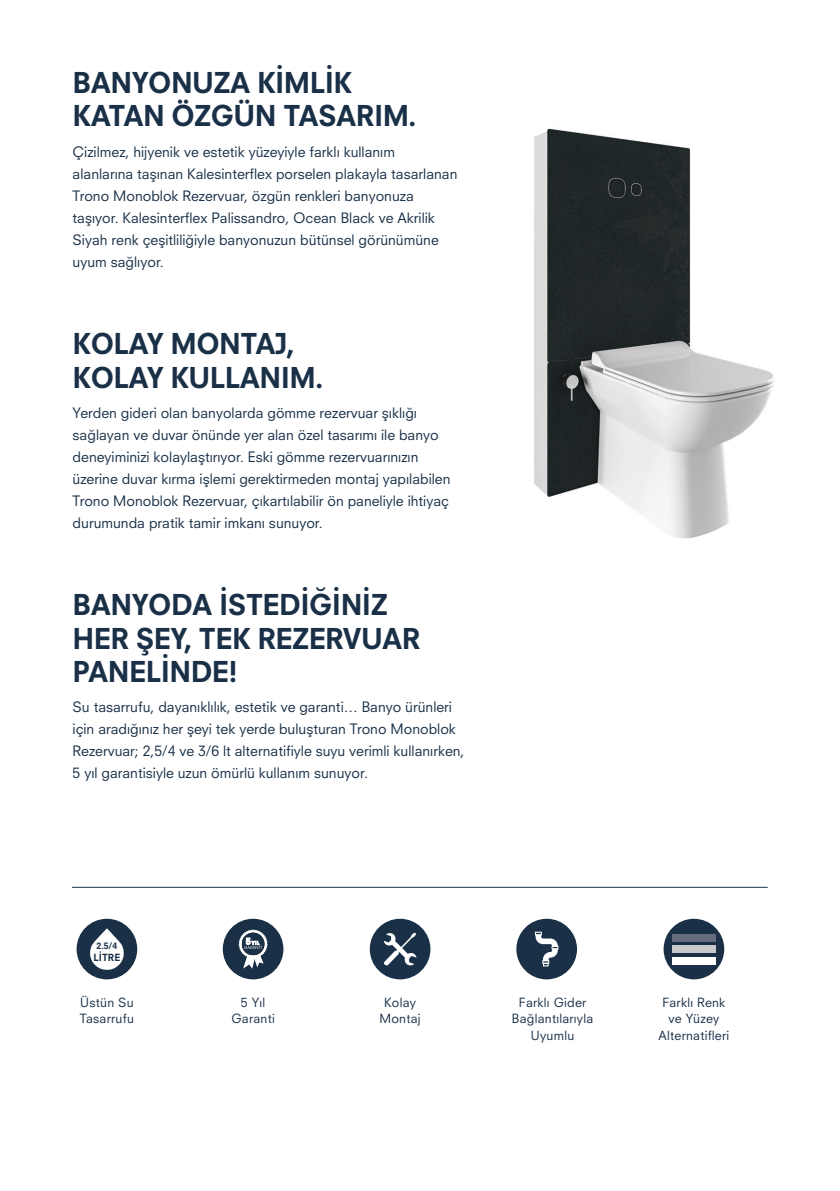
<style>
.page{position:relative;width:840px;height:1191px;background:#fff}
.page>*{position:absolute;margin:0;border:0;box-sizing:border-box;transform-origin:0 0}
.t1{font:800 28px "Neuzeit SLT Std";letter-spacing:-.02em;color:#193047}
.t2{font:14px/22px "Neuzeit SLT Std";color:#193047}
.t3{font:12.4px/16.6px "Neuzeit SLT Std";letter-spacing:.02em;color:#193047}
.t4{font:800 9.6px "Neuzeit SLT Std";color:#193047}
.t5{font:800 8.6px "Neuzeit SLT Std";color:#193047}
</style>
<div class="page">
<img style="left:534px;top:128px;width:240px;height:411px">
<div style="left:516px;top:918px;width:60px;height:61px;background:#193047;border-radius:50%"></div>
<svg style="left:534px;top:931px;width:24px;height:35px"></svg>
<div style="left:663px;top:918px;width:60px;height:61px;background:#193047;border-radius:50%"></div>
<div style="left:671px;top:934px;width:44px;height:7px;background:#656c7e"></div>
<div style="left:671px;top:945px;width:44px;height:7px;background:#c7c8ca"></div>
<div style="left:671px;top:956px;width:44px;height:8px;background:#fff"></div>
<div style="left:223px;top:918px;width:60px;height:61px;background:#193047;border-radius:50%"></div>
<svg style="left:238px;top:929px;width:29px;height:39px"></svg>
<div style="left:369px;top:918px;width:61px;height:61px;background:#193047;border-radius:50%"></div>
<svg style="left:383px;top:932px;width:33px;height:34px"></svg>
<div style="left:77px;top:918px;width:60px;height:61px;background:#193047;border-radius:50%"></div>
<svg style="left:90px;top:928px;width:34px;height:41px"></svg>
<hr style="left:72px;top:886px;width:695px;height:1px;background:#193047">
<p class="t1" style="left:73px;top:65px;width:281px">BANYONUZA KİMLİK</p>
<p class="t1" style="left:73px;top:98px;width:345px">KATAN ÖZGÜN TASARIM.</p>
<p class="t2" style="left:73px;top:140px;width:386px">Çizilmez, hijyenik ve estetik yüzeyiyle farklı kullanım alanlarına taşınan Kalesinterflex porselen plakayla tasarlanan Trono Monoblok Rezervuar, özgün renkleri banyonuza taşıyor. Kalesinterflex Palissandro, Ocean Black ve Akrilik Siyah renk çeşitliliğiyle banyonuzun bütünsel görünümüne uyum sağlıyor.</p>
<p class="t1" style="left:73px;top:326px;width:223px">KOLAY MONTAJ,</p>
<p class="t1" style="left:73px;top:359px;width:252px">KOLAY KULLANIM.</p>
<p class="t2" style="left:73px;top:402px;width:379px">Yerden gideri olan banyolarda gömme rezervuar şıklığı sağlayan ve duvar önünde yer alan özel tasarımı ile banyo deneyiminizi kolaylaştırıyor. Eski gömme rezervuarınızın üzerine duvar kırma işlemi gerektirmeden montaj yapılabilen Trono Monoblok Rezervuar, çıkartılabilir ön paneliyle ihtiyaç durumunda pratik tamir imkanı sunuyor.</p>
<p class="t1" style="left:73px;top:587px;width:316px">BANYODA İSTEDİĞİNİZ</p>
<p class="t1" style="left:73px;top:620px;width:349px">HER ŞEY, TEK REZERVUAR</p>
<p class="t1" style="left:73px;top:654px;width:166px">PANELİNDE!</p>
<p class="t2" style="left:73px;top:696px;width:393px">Su tasarrufu, dayanıklılık, estetik ve garanti… Banyo ürünleri için aradığınız her şeyi tek yerde buluşturan Trono Monoblok Rezervuar; 2,5/4 ve 3/6 lt alternatifiyle suyu verimli kullanırken, 5 yıl garantisiyle uzun ömürlü kullanım sunuyor.</p>
<p class="t5" style="left:96px;top:940px;width:22px">2.5/4</p>
<p class="t4" style="left:93px;top:951px;width:28px">LİTRE</p>
<p class="t3" style="left:80px;top:993px;width:56px">Üstün Su<br>Tasarrufu</p>
<p class="t3" style="left:241px;top:993px;width:26px">5 Yıl</p>
<p class="t3" style="left:231px;top:1010px;width:45px">Garanti</p>
<p class="t3" style="left:384px;top:993px;width:33px">Kolay</p>
<p class="t3" style="left:379px;top:1010px;width:43px">Montaj</p>
<p class="t3" style="left:518px;top:993px;width:69px">Farklı Gider</p>
<p class="t3" style="left:511px;top:1010px;width:83px">Bağlantılarıyla</p>
<p class="t3" style="left:530px;top:1026px;width:45px">Uyumlu</p>
<p class="t3" style="left:662px;top:993px;width:65px">Farklı Renk</p>
<p class="t3" style="left:668px;top:1010px;width:52px">ve Yüzey</p>
<p class="t3" style="left:658px;top:1026px;width:72px">Alternatifleri</p>
</div>
